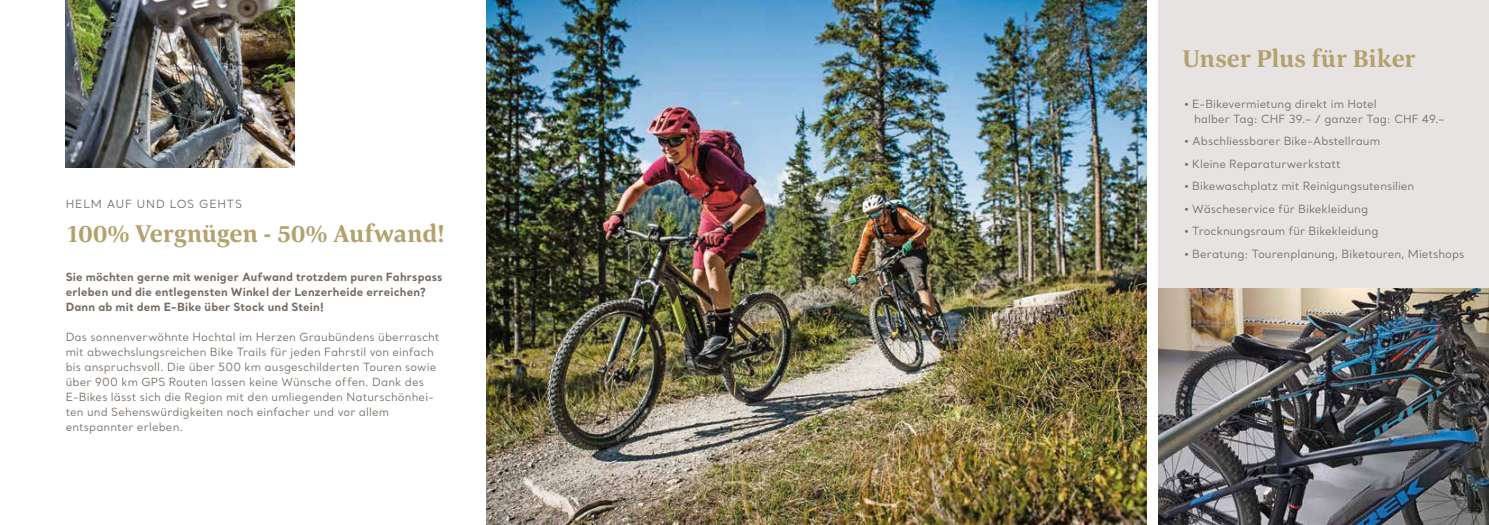
<style>
.page{position:relative;width:1489px;height:525px;background:#fff}
.page>*{position:absolute;margin:0;border:0;box-sizing:border-box;transform-origin:0 0}
.t1{font:700 25px "Corda";color:#b3a26d}
.t2{font:11.25px/15px "Santral";letter-spacing:.005em;color:#756c64}
.t3{font:700 11.25px/15px "Santral";letter-spacing:.015em;color:#756c64}
.t4{font:11.25px "Santral";letter-spacing:.07em;color:#756c64}
</style>
<div class="page">
<div style="left:1157px;top:0;width:331px;height:288px;background:#e6e3e2"></div>
<img style="left:487px;top:0;width:658px;height:524px">
<img style="left:1158px;top:288px;width:330px;height:236px">
<img style="left:66px;top:0;width:229px;height:168px">
<p class="t4" style="left:66px;top:197px;width:178px">HELM AUF UND LOS GEHTS</p>
<h1 class="t1" style="left:66px;top:217px;width:380px">100% Vergnügen - 50% Aufwand!</h1>
<p class="t3" style="left:66px;top:268px;width:378px">Sie möchten gerne mit weniger Aufwand trotzdem puren Fahrspass erleben und die entlegensten Winkel der Lenzerheide erreichen?<br>Dann ab mit dem E-Bike über Stock und Stein!</p>
<p class="t2" style="left:66px;top:328px;width:375px">Das sonnenverwöhnte Hochtal im Herzen Graubündens überrascht mit abwechslungsreichen Bike Trails für jeden Fahrstil von einfach bis anspruchsvoll. Die über 500 km ausgeschilderten Touren sowie über 900 km GPS Routen lassen keine Wünsche offen. Dank des E-Bikes lässt sich die Region mit den umliegenden Naturschönhei&shy;ten und Sehenswürdigkeiten noch einfacher und vor allem entspannter erleben.</p>
<h1 class="t1" style="left:1182px;top:42px;width:235px">Unser Plus für Biker</h1>
<p class="t2" style="left:1193px;top:96px;width:252px;text-indent:-10px">• E-Bikevermietung direkt im Hotel<br>halber Tag: CHF 39.– / ganzer Tag: CHF 49.–</p>
<p class="t2" style="left:1183px;top:133px;width:197px">• Abschliessbarer Bike-Abstellraum</p>
<p class="t2" style="left:1183px;top:156px;width:158px">• Kleine Reparaturwerkstatt</p>
<p class="t2" style="left:1183px;top:178px;width:232px">• Bikewaschplatz mit Reinigungsutensilien</p>
<p class="t2" style="left:1183px;top:201px;width:185px">• Wäscheservice für Bikekleidung</p>
<p class="t2" style="left:1183px;top:223px;width:196px">• Trocknungsraum für Bikekleidung</p>
<p class="t2" style="left:1183px;top:246px;width:282px">• Beratung: Tourenplanung, Biketouren, Mietshops</p>
</div>
